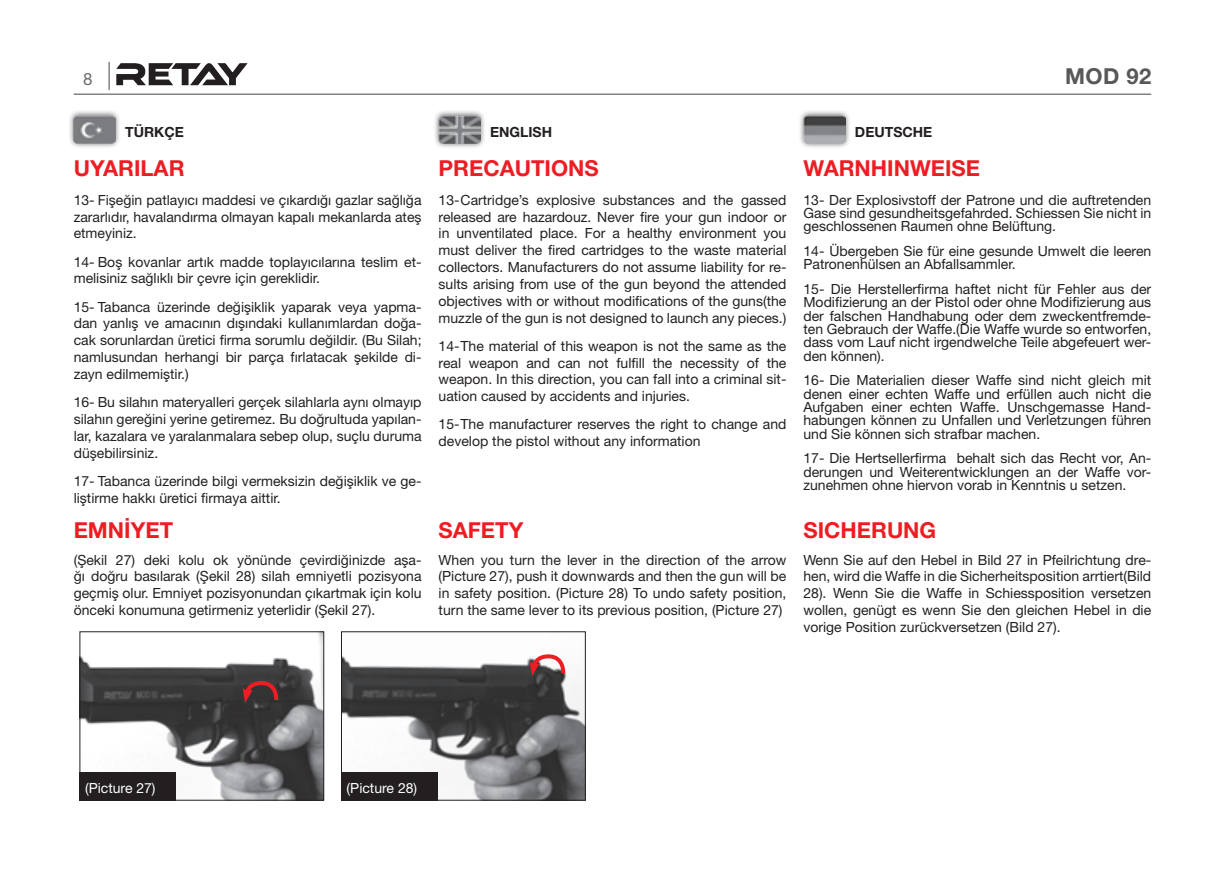
<style>
.page{position:relative;width:1208px;height:874px;background:#fff}
.page>*{position:absolute;margin:0;border:0;box-sizing:border-box;transform-origin:0 0}
.t1{font:700 22px "Helvetica Neue";color:#ee1d23}
.t2{font:700 22px "Helvetica Neue";color:#57585a}
.t3{font:17px "Helvetica Neue";color:#6c6d70}
.t4{font:14px/16.8px "Helvetica Neue";color:#231f20;text-align:justify}
.t5{font:14px "Helvetica Neue";color:#fff}
.t6{font:700 14px "Helvetica Neue";color:#231f20}
</style>
<div class="page">
<svg style="left:116px;top:63px;width:132px;height:22px"></svg>
<hr style="left:108px;top:62px;width:2px;height:28px;background:#6c6d70">
<hr style="left:74px;top:93px;width:1077px;height:2px;background:#6c6d70">
<div style="left:798px;top:109px;width:53px;height:40px;background:#231f20;opacity:.75"></div>
<img style="left:803px;top:115px;width:42px;height:29px">
<div style="left:433px;top:109px;width:53px;height:40px;background:#231f20;opacity:.75"></div>
<img style="left:438px;top:115px;width:42px;height:29px">
<div style="left:68px;top:109px;width:53px;height:40px;background:#231f20;opacity:.75"></div>
<img style="left:74px;top:115px;width:41px;height:29px">
<img style="left:343px;top:656px;width:241px;height:142px">
<div style="left:341px;top:631px;width:245px;height:169px;border:1px solid #231f20"></div>
<div style="left:341px;top:771px;width:96px;height:29px;background:#231f20"></div>
<img style="left:81px;top:633px;width:241px;height:165px">
<div style="left:79px;top:631px;width:245px;height:169px;border:1px solid #231f20"></div>
<div style="left:79px;top:771px;width:97px;height:29px;background:#231f20"></div>
<svg style="left:243px;top:678px;width:38px;height:25px"></svg>
<svg style="left:530px;top:654px;width:38px;height:23px"></svg>
<p class="t3" style="left:83px;top:67px;width:11px">8</p>
<h1 class="t2" style="left:1065px;top:59px;width:88px">MOD 92</h1>
<p class="t6" style="left:125px;top:120px;width:60px">TÜRKÇE</p>
<p class="t6" style="left:490px;top:120px;width:63px">ENGLISH</p>
<p class="t6" style="left:855px;top:120px;width:79px">DEUTSCHE</p>
<h1 class="t1" style="left:74px;top:151px;width:112px">UYARILAR</h1>
<h1 class="t1" style="left:438px;top:151px;width:162px">PRECAUTIONS</h1>
<h1 class="t1" style="left:803px;top:151px;width:178px">WARNHINWEISE</h1>
<p class="t4" style="left:74px;top:192px;width:349px">13- Fişeğin patlayıcı maddesi ve çıkardığı gazlar sağlığa zararlıdır, havalandırma olmayan kapalı mekanlarda ateş etmeyiniz.</p>
<p class="t4" style="left:74px;top:254px;width:349px">14- Boş kovanlar artık madde toplayıcılarına teslim et&shy;melisiniz sağlıklı bir çevre için gereklidir.</p>
<p class="t4" style="left:74px;top:299px;width:349px">15- Tabanca üzerinde değişiklik yaparak veya yapma&shy;dan yanlış ve amacının dışındaki kullanımlardan doğa&shy;cak sorunlardan üretici firma sorumlu değildir. (Bu Silah; namlusundan herhangi bir parça fırlatacak şekilde di&shy;zayn edilmemiştir.)</p>
<p class="t4" style="left:74px;top:394px;width:349px">16- Bu silahın materyalleri gerçek silahlarla aynı olmayıp silahın gereğini yerine getiremez. Bu doğrultuda yapılan&shy;lar, kazalara ve yaralanmalara sebep olup, suçlu duruma düşebilirsiniz.</p>
<p class="t4" style="left:74px;top:473px;width:349px">17- Tabanca üzerinde bilgi vermeksizin değişiklik ve ge&shy;liştirme hakkı üretici firmaya aittir.</p>
<p class="t4" style="left:438px;top:192px;width:349px">13-Cartridge’s explosive substances and the gassed released are hazardouz. Never fire your gun indoor or in unventilated place. For a healthy environment you must deliver the fired cartridges to the waste material collectors. Manufacturers do not assume liability for re&shy;sults arising from use of the gun beyond the attended objectives with or without modifications of the guns(the muzzle of the gun is not designed to launch any pieces.)</p>
<p class="t4" style="left:438px;top:338px;width:349px">14-The material of this weapon is not the same as the real weapon and can not fulfill the necessity of the weapon. In this direction, you can fall into a criminal sit&shy;uation caused by accidents and injuries.</p>
<p class="t4" style="left:438px;top:416px;width:349px">15-The manufacturer reserves the right to change and develop the pistol without any information</p>
<p class="t4" style="left:803px;top:194px;width:349px;line-height:13.4px">13- Der Explosivstoff der Patrone und die auftretenden Gase sind gesundheitsgefahrded. Schiessen Sie nicht in geschlossenen Raumen ohne Belüftung.</p>
<p class="t4" style="left:803px;top:245px;width:349px;line-height:13.2px">14- Übergeben Sie für eine gesunde Umwelt die leeren<br>Patronenhülsen an Abfallsammler.</p>
<p class="t4" style="left:803px;top:283px;width:349px;line-height:13.2px">15- Die Herstellerfirma haftet nicht für Fehler aus der Modifizierung an der Pistol oder ohne Modifizierung aus der falschen Handhabung oder dem zweckentfremde&shy;ten Gebrauch der Waffe.(Die Waffe wurde so entworfen, dass vom Lauf nicht irgendwelche Teile abgefeuert wer&shy;den können).</p>
<p class="t4" style="left:803px;top:374px;width:349px;line-height:13.4px">16- Die Materialien dieser Waffe sind nicht gleich mit denen einer echten Waffe und erfüllen auch nicht die Aufgaben einer echten Waffe. Unschgemasse Hand&shy;habungen können zu Unfallen und Verletzungen führen und Sie können sich strafbar machen.</p>
<p class="t4" style="left:803px;top:452px;width:349px;line-height:13.4px">17- Die Hertsellerfirma behalt sich das Recht vor, An&shy;derungen und Weiterentwicklungen an der Waffe vor&shy;zunehmen ohne hiervon vorab in Kenntnis u setzen.</p>
<h1 class="t1" style="left:74px;top:512px;width:101px">EMNİYET</h1>
<h1 class="t1" style="left:438px;top:512px;width:86px">SAFETY</h1>
<h1 class="t1" style="left:803px;top:512px;width:134px">SICHERUNG</h1>
<p class="t4" style="left:74px;top:551px;width:349px">(Şekil 27) deki kolu ok yönünde çevirdiğinizde aşa&shy;ğı doğru basılarak (Şekil 28) silah emniyetli pozisyona geçmiş olur. Emniyet pozisyonundan çıkartmak için kolu önceki konumuna getirmeniz yeterlidir (Şekil 27).</p>
<p class="t4" style="left:438px;top:551px;width:349px">When you turn the lever in the direction of the arrow (Picture 27), push it downwards and then the gun will be in safety position. (Picture 28) To undo safety position, turn the same lever to its previous position, (Picture 27)</p>
<p class="t4" style="left:803px;top:551px;width:349px">Wenn Sie auf den Hebel in Bild 27 in Pfeilrichtung dre&shy;hen, wird die Waffe in die Sicherheitsposition arrtiert(Bild 28). Wenn Sie die Waffe in Schiessposition versetzen wollen, genügt es wenn Sie den gleichen Hebel in die vorige Position zurückversetzen (Bild 27).</p>
<p class="t5" style="left:85px;top:777px;width:72px">(Picture 27)</p>
<p class="t5" style="left:347px;top:777px;width:72px">(Picture 28)</p>
</div>
